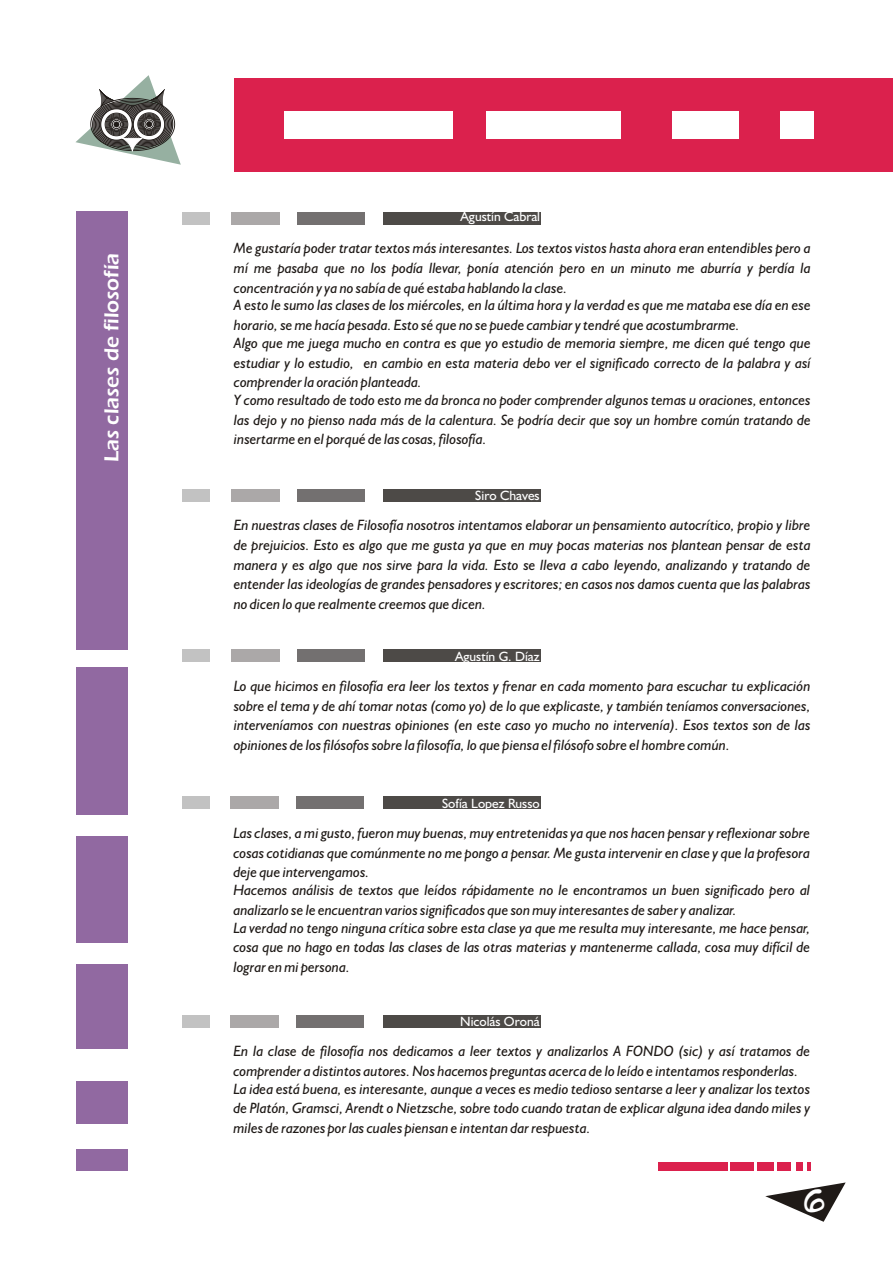
<style>
.page{position:relative;width:893px;height:1263px;background:#fff}
.page>*{position:absolute;margin:0;border:0;box-sizing:border-box;transform-origin:0 0}
.t1{font:35.1px "Almagro";color:#fff}
.t2{font:600 21px "Eras ITC";color:#fff}
.t3{font:italic 15px/19.6px "Humanist 521 BT";color:#1f1a17;text-align:justify}
.t4{font:13.5px "Humanist 521 BT";color:#fff}
</style>
<div class="page">
<div style="left:383px;top:489px;width:158px;height:13px;background:#4d4a47"></div>
<div style="left:383px;top:796px;width:157px;height:13px;background:#4d4a47"></div>
<svg style="left:765px;top:1182px;width:81px;height:40px"></svg>
<div style="left:234px;top:78px;width:658px;height:93px;background:#db214d"></div>
<div style="left:77px;top:212px;width:51px;height:438px;background:#9169a1"></div>
<div style="left:77px;top:667px;width:51px;height:148px;background:#9169a1"></div>
<div style="left:77px;top:836px;width:51px;height:106px;background:#9169a1"></div>
<div style="left:284px;top:111px;width:168px;height:27px;background:#fff"></div>
<div style="left:77px;top:964px;width:51px;height:85px;background:#9169a1"></div>
<div style="left:486px;top:111px;width:134px;height:27px;background:#fff"></div>
<div style="left:77px;top:1081px;width:51px;height:42px;background:#9169a1"></div>
<div style="left:672px;top:111px;width:67px;height:27px;background:#fff"></div>
<div style="left:77px;top:1150px;width:51px;height:21px;background:#9169a1"></div>
<div style="left:780px;top:111px;width:34px;height:27px;background:#fff"></div>
<div style="left:658px;top:1163px;width:69px;height:8px;background:#db214d"></div>
<div style="left:730px;top:1163px;width:24px;height:8px;background:#db214d"></div>
<div style="left:757px;top:1163px;width:17px;height:8px;background:#db214d"></div>
<div style="left:777px;top:1163px;width:14px;height:8px;background:#db214d"></div>
<div style="left:796px;top:1163px;width:7px;height:8px;background:#db214d"></div>
<svg style="left:807px;top:1163px;width:3px;height:8px"></svg>
<svg style="left:75px;top:75px;width:106px;height:90px"></svg>
<div style="left:297px;top:489px;width:67px;height:13px;background:#737070"></div>
<div style="left:297px;top:796px;width:67px;height:13px;background:#737070"></div>
<div style="left:231px;top:489px;width:48px;height:13px;background:#aba8a8"></div>
<div style="left:230px;top:796px;width:49px;height:13px;background:#aba8a8"></div>
<div style="left:383px;top:212px;width:158px;height:13px;background:#4d4a47"></div>
<div style="left:297px;top:212px;width:67px;height:13px;background:#737070"></div>
<div style="left:231px;top:212px;width:49px;height:13px;background:#aba8a8"></div>
<div style="left:183px;top:212px;width:27px;height:13px;background:#c2c2c2"></div>
<div style="left:182px;top:489px;width:28px;height:13px;background:#c2c2c2"></div>
<div style="left:383px;top:649px;width:158px;height:13px;background:#4d4a47"></div>
<div style="left:297px;top:649px;width:67px;height:13px;background:#737070"></div>
<div style="left:231px;top:649px;width:48px;height:13px;background:#aba8a8"></div>
<div style="left:182px;top:649px;width:28px;height:13px;background:#c2c2c2"></div>
<div style="left:182px;top:796px;width:27px;height:13px;background:#c2c2c2"></div>
<div style="left:383px;top:1015px;width:157px;height:12px;background:#4d4a47"></div>
<div style="left:297px;top:1015px;width:67px;height:12px;background:#737070"></div>
<div style="left:230px;top:1015px;width:49px;height:12px;background:#aba8a8"></div>
<div style="left:182px;top:1015px;width:27px;height:12px;background:#c2c2c2"></div>
<h2 class="t2" style="left:104px;top:462px;width:211px;rotate:-90deg">Las clases de filosofía</h2>
<p class="t4" style="left:461px;top:211px;width:81px">Agustín Cabral</p>
<p class="t3" style="left:234px;top:239px;width:578px">Me gustaría poder tratar textos más interesantes. Los textos vistos hasta ahora eran entendibles pero a mí me pasaba que no los podía llevar, ponía atención pero en un minuto me aburría y perdía la concentración y ya no sabía de qué estaba hablando la clase.</p>
<p class="t3" style="left:234px;top:297px;width:578px">A esto le sumo las clases de los miércoles, en la última hora y la verdad es que me mataba ese día en ese horario, se me hacía pesada. Esto sé que no se puede cambiar y tendré que acostumbrarme.</p>
<p class="t3" style="left:234px;top:334px;width:578px">Algo que me juega mucho en contra es que yo estudio de memoria siempre, me dicen qué tengo que estudiar y lo estudio, en cambio en esta materia debo ver el significado correcto de la palabra y así comprender la oración planteada.</p>
<p class="t3" style="left:234px;top:391px;width:578px">Y como resultado de todo esto me da bronca no poder comprender algunos temas u oraciones, entonces las dejo y no pienso nada más de la calentura. Se podría decir que soy un hombre común tratando de insertarme en el porqué de las cosas, filosofía.</p>
<p class="t4" style="left:475px;top:490px;width:66px">Siro Chaves</p>
<p class="t3" style="left:234px;top:517px;width:578px">En nuestras clases de Filosofía nosotros intentamos elaborar un pensamiento autocrítico, propio y libre de prejuicios. Esto es algo que me gusta ya que en muy pocas materias nos plantean pensar de esta manera y es algo que nos sirve para la vida. Esto se lleva a cabo leyendo, analizando y tratando de entender las ideologías de grandes pensadores y escritores; en casos nos damos cuenta que las palabras no dicen lo que realmente creemos que dicen.</p>
<p class="t4" style="left:455px;top:650px;width:86px">Agustín G. Díaz</p>
<p class="t3" style="left:234px;top:677px;width:578px">Lo que hicimos en filosofía era leer los textos y frenar en cada momento para escuchar tu explicación sobre el tema y de ahí tomar notas (como yo) de lo que explicaste, y también teníamos conversaciones, interveníamos con nuestras opiniones (en este caso yo mucho no intervenía). Esos textos son de las opiniones de los filósofos sobre la filosofía, lo que piensa el filósofo sobre el hombre común.</p>
<p class="t4" style="left:442px;top:797px;width:99px">Sofía Lopez Russo</p>
<p class="t3" style="left:233px;top:824px;width:578px">Las clases, a mi gusto, fueron muy buenas, muy entretenidas ya que nos hacen pensar y reflexionar sobre cosas cotidianas que comúnmente no me pongo a pensar. Me gusta intervenir en clase y que la profesora deje que intervengamos.</p>
<p class="t3" style="left:233px;top:881px;width:578px">Hacemos análisis de textos que leídos rápidamente no le encontramos un buen significado pero al analizarlo se le encuentran varios significados que son muy interesantes de saber y analizar.</p>
<p class="t3" style="left:233px;top:919px;width:578px">La verdad no tengo ninguna crítica sobre esta clase ya que me resulta muy interesante, me hace pensar, cosa que no hago en todas las clases de las otras materias y mantenerme callada, cosa muy difícil de lograr en mi persona.</p>
<p class="t4" style="left:460px;top:1015px;width:81px">Nicolás Oroná</p>
<p class="t3" style="left:233px;top:1042px;width:578px">En la clase de filosofía nos dedicamos a leer textos y analizarlos A FONDO (sic) y así tratamos de comprender a distintos autores. Nos hacemos preguntas acerca de lo leído e intentamos responderlas.</p>
<p class="t3" style="left:233px;top:1080px;width:578px">La idea está buena, es interesante, aunque a veces es medio tedioso sentarse a leer y analizar los textos de Platón, Gramsci, Arendt o Nietzsche, sobre todo cuando tratan de explicar alguna idea dando miles y miles de razones por las cuales piensan e intentan dar respuesta.</p>
<h1 class="t1" style="left:801px;top:1180px;width:24px">6</h1>
</div>
